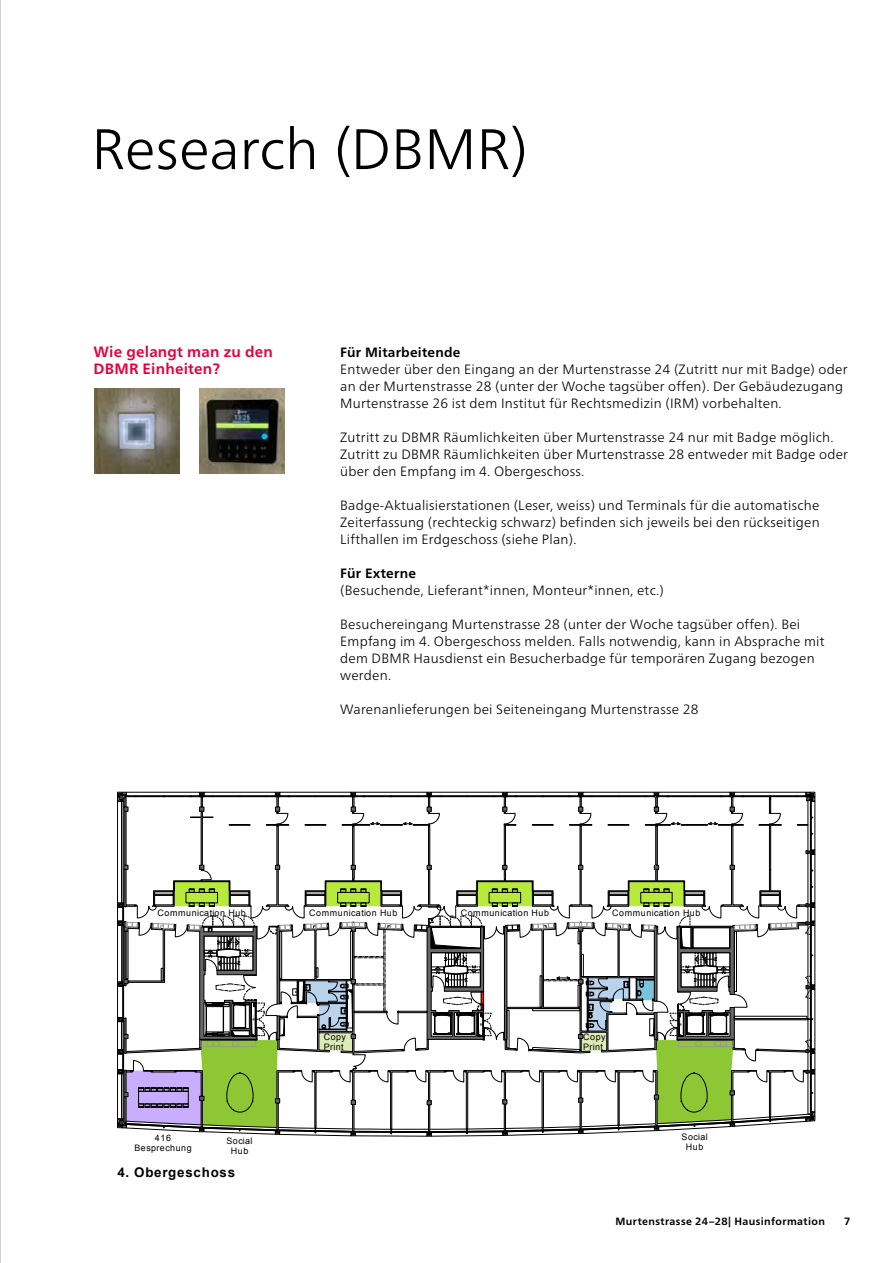
<style>
.page{position:relative;width:893px;height:1263px;background:#fff}
.page>*{position:absolute;margin:0;border:0;box-sizing:border-box;transform-origin:0 0}
.t1{font:300 57px "Frutiger Neue LT Pro";color:#000}
.t2{font:700 15px/17px "Frutiger Neue LT Pro";letter-spacing:.015em;color:#e4003c}
.t3{font:300 13.5px/17px "Frutiger Neue LT Pro";letter-spacing:.02em;color:#000}
.t4{font:700 13.5px "Frutiger Neue LT Pro";letter-spacing:.02em;color:#000}
.t5{font:700 13.35px "Arial";letter-spacing:.055em;color:#000}
.t6{font:700 10.5px "Frutiger Neue LT Pro";letter-spacing:.04em;color:#000}
.t7{font:8.85px/10.2px "Arial";letter-spacing:.055em;color:#000;text-align:center}
</style>
<div class="page">
<hr style="left:0;top:0;width:1px;height:1263px;background:#9d9d9c">
<div style="left:428px;top:826px;width:2px;height:39px;border:1px solid #000"></div>
<div style="left:580px;top:826px;width:1px;height:39px;border:1px solid #000"></div>
<div style="left:769px;top:826px;width:2px;height:65px;border:1px solid #000"></div>
<div style="left:731px;top:826px;width:2px;height:39px;border:1px solid #000"></div>
<div style="left:504px;top:826px;width:2px;height:39px;border:1px solid #000"></div>
<div style="left:352px;top:826px;width:2px;height:39px;border:1px solid #000"></div>
<div style="left:122px;top:801px;width:2px;height:102px;border:1px solid #000"></div>
<div style="left:125px;top:796px;width:77px;height:1px;border:1px solid #000"></div>
<div style="left:202px;top:796px;width:76px;height:1px;border:1px solid #000"></div>
<div style="left:124px;top:811px;width:2px;height:54px;border:1px solid #000"></div>
<div style="left:810px;top:801px;width:1px;height:49px;border:1px solid #000"></div>
<div style="left:810px;top:854px;width:1px;height:49px;border:1px solid #000"></div>
<div style="left:277px;top:796px;width:76px;height:1px;border:1px solid #000"></div>
<div style="left:505px;top:796px;width:76px;height:1px;border:1px solid #000"></div>
<div style="left:429px;top:796px;width:76px;height:1px;border:1px solid #000"></div>
<div style="left:581px;top:796px;width:76px;height:1px;border:1px solid #000"></div>
<div style="left:732px;top:796px;width:76px;height:1px;border:1px solid #000"></div>
<svg style="left:199px;top:792px;width:6px;height:19px"></svg>
<svg style="left:806px;top:850px;width:9px;height:5px"></svg>
<svg style="left:190px;top:817px;width:23px;height:1px"></svg>
<svg style="left:229px;top:824px;width:21px;height:1px"></svg>
<svg style="left:266px;top:792px;width:23px;height:34px"></svg>
<svg style="left:305px;top:824px;width:21px;height:1px"></svg>
<svg style="left:341px;top:792px;width:100px;height:34px"></svg>
<svg style="left:502px;top:792px;width:15px;height:34px"></svg>
<svg style="left:532px;top:824px;width:21px;height:1px"></svg>
<svg style="left:569px;top:792px;width:24px;height:34px"></svg>
<svg style="left:608px;top:824px;width:21px;height:1px"></svg>
<svg style="left:645px;top:792px;width:99px;height:34px"></svg>
<div style="left:201px;top:811px;width:1px;height:54px;border:1px solid #000"></div>
<svg style="left:759px;top:796px;width:22px;height:30px"></svg>
<div style="left:117px;top:801px;width:5px;height:102px;border:1px solid #000"></div>
<div style="left:811px;top:854px;width:4px;height:49px;border:1px solid #000"></div>
<div style="left:811px;top:801px;width:4px;height:49px;border:1px solid #000"></div>
<div style="left:734px;top:792px;width:72px;height:4px;border:1px solid #000"></div>
<div style="left:658px;top:792px;width:72px;height:4px;border:1px solid #000"></div>
<div style="left:583px;top:792px;width:71px;height:4px;border:1px solid #000"></div>
<div style="left:507px;top:792px;width:72px;height:4px;border:1px solid #000"></div>
<div style="left:431px;top:792px;width:72px;height:4px;border:1px solid #000"></div>
<div style="left:355px;top:792px;width:72px;height:4px;border:1px solid #000"></div>
<div style="left:280px;top:792px;width:71px;height:4px;border:1px solid #000"></div>
<div style="left:204px;top:792px;width:72px;height:4px;border:1px solid #000"></div>
<div style="left:126px;top:792px;width:74px;height:4px;border:1px solid #000"></div>
<svg style="left:117px;top:792px;width:11px;height:19px"></svg>
<svg style="left:805px;top:792px;width:10px;height:10px"></svg>
<svg style="left:117px;top:865px;width:698px;height:271px"></svg>
<div style="left:678px;top:1039px;width:55px;height:1px;border:1px solid #000"></div>
<div style="left:201px;top:1039px;width:55px;height:1px;border:1px solid #000"></div>
<img style="left:95px;top:389px;width:85px;height:85px">
<img style="left:200px;top:389px;width:85px;height:84px">
<h1 class="t1" style="left:91px;top:115px;width:438px">Research (DBMR)</h1>
<p class="t2" style="left:94px;top:343px;width:181px">Wie gelangt man zu den<br>DBMR Einheiten?</p>
<p class="t4" style="left:340px;top:344px;width:122px">Für Mitarbeitende</p>
<p class="t3" style="left:340px;top:361px;width:509px">Entweder über den Eingang an der Murtenstrasse 24 (Zutritt nur mit Badge) oder an der Murtenstrasse 28 (unter der Woche tagsüber offen). Der Gebäudezugang<br>Murtenstrasse 26 ist dem Institut für Rechtsmedizin (IRM) vorbehalten.</p>
<p class="t3" style="left:340px;top:429px;width:509px">Zutritt zu DBMR Räumlichkeiten über Murtenstrasse 24 nur mit Badge möglich.<br>Zutritt zu DBMR Räumlichkeiten über Murtenstrasse 28 entweder mit Badge oder über den Empfang im 4. Obergeschoss.</p>
<p class="t3" style="left:340px;top:497px;width:481px;text-align:justify">Badge-Aktualisierstationen (Leser, weiss) und Terminals für die automatische Zeiterfassung (rechteckig schwarz) befinden sich jeweils bei den rückseitigen Lifthallen im Erdgeschoss (siehe Plan).</p>
<p class="t4" style="left:340px;top:566px;width:77px">Für Externe</p>
<p class="t3" style="left:340px;top:582px;width:325px">(Besuchende, Lieferant*innen, Monteur*innen, etc.)</p>
<p class="t3" style="left:340px;top:616px;width:486px">Besuchereingang Murtenstrasse 28 (unter der Woche tagsüber offen). Bei Empfang im 4. Obergeschoss melden. Falls notwendig, kann in Absprache mit dem DBMR Hausdienst ein Besucherbadge für temporären Zugang bezogen werden.</p>
<p class="t3" style="left:340px;top:701px;width:360px">Warenanlieferungen bei Seiteneingang Murtenstrasse 28</p>
<p class="t7" style="left:158px;top:907px;width:90px">Communication Hub</p>
<p class="t7" style="left:309px;top:907px;width:90px">Communication Hub</p>
<p class="t7" style="left:461px;top:907px;width:90px">Communication Hub</p>
<p class="t7" style="left:612px;top:907px;width:90px">Communication Hub</p>
<p class="t7" style="left:324px;top:1032px;width:24px;text-align:left">Copy<br>Print</p>
<p class="t7" style="left:583px;top:1032px;width:24px;text-align:left">Copy<br>Print</p>
<p class="t7" style="left:226px;top:1136px;width:28px">Social<br>Hub</p>
<p class="t7" style="left:682px;top:1131px;width:28px">Social<br>Hub</p>
<p class="t7" style="left:134px;top:1133px;width:59px">416<br>Besprechung</p>
<p class="t5" style="left:118px;top:1163px;width:119px">4. Obergeschoss</p>
<p class="t6" style="left:615px;top:1215px;width:211px">Murtenstrasse 24–28| Hausinformation</p>
<p class="t6" style="left:844px;top:1215px;width:8px">7</p>
</div>
